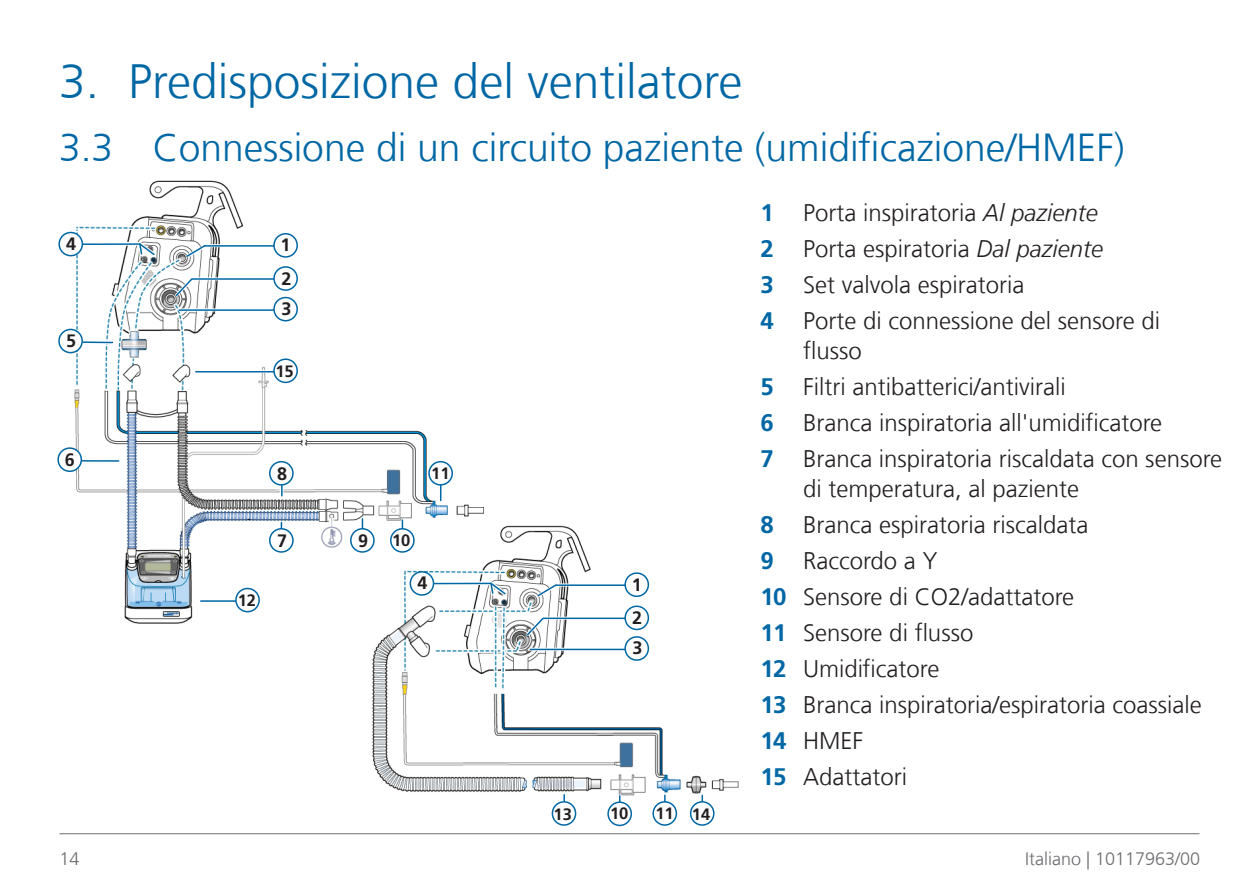
<style>
.page{position:relative;width:1259px;height:893px;background:#fff}
.page>*{position:absolute;margin:0;border:0;box-sizing:border-box;transform-origin:0 0}
.Headline_index{font:300 48px "Frutiger LT Com";color:#0067a5}
.HeadlineLv2{font:300 39px "Frutiger LT Com";color:#0067a5}
.t1{font:300 24px/30px "Frutiger LT Com";color:#231f20}
.t2{font:300 18px "Frutiger LT Com";color:#6c6d70}
.CalloutBold{font:700 18px "Frutiger LT Com";color:#231f20}
.CalloutBold-2{font:700 16.5px "Frutiger LT Com";color:#231f20}
.s1{font-family:"Frutiger LT Std";font-weight:700;color:#0067a5}
.s2{font-style:italic}
</style>
<div class="page">
<hr style="left:60px;top:833px;width:1139px;height:1px;background:#6c6d70">
<img style="left:58px;top:180px;width:681px;height:616px">
<hr style="left:85px;top:242px;width:55px;height:4px;background:#fff">
<hr style="left:83px;top:243px;width:57px;height:2px;background:#0067a5">
<svg style="left:136px;top:240px;width:23px;height:20px"></svg>
<div style="left:59px;top:232px;width:23px;height:24px;background:#fff;border-radius:50%"></div>
<div style="left:58px;top:232px;width:25px;height:24px;border:2px solid #0067a5;border-radius:50%"></div>
<svg style="left:85px;top:340px;width:28px;height:4px"></svg>
<hr style="left:83px;top:341px;width:29px;height:2px;background:#0067a5">
<div style="left:59px;top:329px;width:23px;height:24px;background:#fff;border-radius:50%"></div>
<div style="left:58px;top:329px;width:25px;height:24px;border:2px solid #0067a5;border-radius:50%"></div>
<hr style="left:205px;top:244px;width:71px;height:3px;background:#fff">
<hr style="left:205px;top:245px;width:71px;height:2px;background:#0067a5">
<svg style="left:184px;top:243px;width:24px;height:17px"></svg>
<div style="left:274px;top:234px;width:23px;height:23px;background:#fff;border-radius:50%"></div>
<div style="left:273px;top:233px;width:25px;height:25px;border:2px solid #0067a5;border-radius:50%"></div>
<hr style="left:180px;top:308px;width:93px;height:3px;background:#fff">
<hr style="left:179px;top:309px;width:95px;height:2px;background:#0067a5">
<div style="left:274px;top:298px;width:23px;height:23px;background:#fff;border-radius:50%"></div>
<div style="left:273px;top:297px;width:25px;height:24px;border:2px solid #0067a5;border-radius:50%"></div>
<hr style="left:192px;top:277px;width:84px;height:3px;background:#fff">
<hr style="left:192px;top:278px;width:84px;height:2px;background:#0067a5">
<svg style="left:172px;top:275px;width:24px;height:24px"></svg>
<div style="left:274px;top:267px;width:23px;height:23px;background:#fff;border-radius:50%"></div>
<div style="left:273px;top:266px;width:25px;height:25px;border:2px solid #0067a5;border-radius:50%"></div>
<svg style="left:280px;top:523px;width:3px;height:5px"></svg>
<div style="left:270px;top:529px;width:23px;height:23px;background:#fff;border-radius:50%"></div>
<div style="left:269px;top:528px;width:25px;height:25px;border:2px solid #0067a5;border-radius:50%"></div>
<hr style="left:84px;top:459px;width:35px;height:4px;background:#fff">
<hr style="left:82px;top:460px;width:37px;height:2px;background:#0067a5">
<div style="left:58px;top:448px;width:23px;height:23px;background:#fff;border-radius:50%"></div>
<div style="left:57px;top:447px;width:25px;height:25px;border:2px solid #0067a5;border-radius:50%"></div>
<svg style="left:361px;top:519px;width:3px;height:9px"></svg>
<div style="left:351px;top:529px;width:23px;height:23px;background:#fff;border-radius:50%"></div>
<div style="left:350px;top:528px;width:25px;height:25px;border:2px solid #0067a5;border-radius:50%"></div>
<svg style="left:401px;top:520px;width:3px;height:8px"></svg>
<div style="left:391px;top:529px;width:23px;height:23px;background:#fff;border-radius:50%"></div>
<div style="left:390px;top:528px;width:25px;height:25px;border:2px solid #0067a5;border-radius:50%"></div>
<svg style="left:439px;top:486px;width:4px;height:9px"></svg>
<hr style="left:440px;top:469px;width:1px;height:31px;background:#0067a5">
<div style="left:429px;top:462px;width:23px;height:23px;background:#fff;border-radius:50%"></div>
<div style="left:428px;top:461px;width:25px;height:25px;border:2px solid #0067a5;border-radius:50%"></div>
<hr style="left:280px;top:478px;width:3px;height:18px;background:#fff">
<svg style="left:281px;top:486px;width:2px;height:10px"></svg>
<div style="left:270px;top:462px;width:23px;height:23px;background:#fff;border-radius:50%"></div>
<div style="left:269px;top:461px;width:25px;height:25px;border:2px solid #0067a5;border-radius:50%"></div>
<hr style="left:196px;top:370px;width:77px;height:3px;background:#fff">
<hr style="left:196px;top:371px;width:78px;height:1px;background:#0067a5">
<div style="left:274px;top:359px;width:23px;height:23px;background:#fff;border-radius:50%"></div>
<div style="left:273px;top:358px;width:25px;height:25px;border:2px solid #0067a5;border-radius:50%"></div>
<hr style="left:201px;top:599px;width:34px;height:3px;background:#fff">
<hr style="left:201px;top:600px;width:35px;height:2px;background:#0067a5">
<div style="left:236px;top:588px;width:23px;height:24px;background:#fff;border-radius:50%"></div>
<div style="left:235px;top:588px;width:25px;height:24px;border:2px solid #0067a5;border-radius:50%"></div>
<svg style="left:563px;top:795px;width:2px;height:6px"></svg>
<div style="left:551px;top:801px;width:25px;height:25px;border:2px solid #0067a5;border-radius:50%"></div>
<div style="left:607px;top:801px;width:25px;height:25px;border:2px solid #0067a5;border-radius:50%"></div>
<div style="left:652px;top:801px;width:25px;height:25px;border:2px solid #0067a5;border-radius:50%"></div>
<hr style="left:700px;top:796px;width:4px;height:13px;background:#f8fafc">
<svg style="left:701px;top:795px;width:2px;height:6px"></svg>
<div style="left:690px;top:802px;width:24px;height:23px;background:#fff;border-radius:50%"></div>
<div style="left:690px;top:801px;width:24px;height:25px;border:2px solid #0067a5;border-radius:50%"></div>
<svg style="left:436px;top:581px;width:51px;height:4px"></svg>
<hr style="left:434px;top:583px;width:57px;height:1px;background:#0067a5">
<svg style="left:487px;top:579px;width:23px;height:20px"></svg>
<div style="left:410px;top:572px;width:23px;height:23px;background:#fff;border-radius:50%"></div>
<div style="left:409px;top:571px;width:25px;height:25px;border:2px solid #0067a5;border-radius:50%"></div>
<hr style="left:556px;top:583px;width:71px;height:3px;background:#fff">
<hr style="left:556px;top:584px;width:71px;height:2px;background:#0067a5">
<svg style="left:535px;top:582px;width:24px;height:17px"></svg>
<div style="left:625px;top:573px;width:23px;height:23px;background:#fff;border-radius:50%"></div>
<div style="left:624px;top:572px;width:25px;height:25px;border:2px solid #0067a5;border-radius:50%"></div>
<hr style="left:531px;top:648px;width:93px;height:3px;background:#fff">
<hr style="left:530px;top:649px;width:95px;height:1px;background:#0067a5">
<div style="left:625px;top:637px;width:23px;height:23px;background:#fff;border-radius:50%"></div>
<div style="left:624px;top:636px;width:25px;height:25px;border:2px solid #0067a5;border-radius:50%"></div>
<hr style="left:543px;top:617px;width:84px;height:3px;background:#fff">
<hr style="left:543px;top:618px;width:84px;height:1px;background:#0067a5">
<svg style="left:523px;top:614px;width:24px;height:25px"></svg>
<div style="left:625px;top:606px;width:23px;height:23px;background:#fff;border-radius:50%"></div>
<div style="left:624px;top:605px;width:25px;height:25px;border:2px solid #0067a5;border-radius:50%"></div>
<p class="Headline_index" style="left:59px;top:52px;width:685px">3. Predisposizione del ventilatore</p>
<p class="HeadlineLv2" style="left:59px;top:124px;width:1067px">3.3 Connessione di un circuito paziente (umidificazione/HMEF)</p>
<p class="t1" style="left:760px;top:197px;width:339px"><span class="s1">1</span> Porta inspiratoria <span class="s2">Al paziente</span></p>
<p class="t1" style="left:760px;top:233px;width:344px"><span class="s1">2</span> Porta espiratoria <span class="s2">Dal paziente</span></p>
<p class="t1" style="left:760px;top:269px;width:265px"><span class="s1">3</span> Set valvola espiratoria</p>
<p class="t1" style="left:803px;top:305px;width:358px;text-indent:-43px"><span class="s1">4</span> Porte di connessione del sensore di flusso</p>
<p class="t1" style="left:760px;top:371px;width:307px"><span class="s1">5</span> Filtri antibatterici/antivirali</p>
<p class="t1" style="left:760px;top:407px;width:403px"><span class="s1">6</span> Branca inspiratoria all'umidificatore</p>
<p class="t1" style="left:803px;top:443px;width:421px;text-indent:-43px"><span class="s1">7</span> Branca inspiratoria riscaldata con sensore di temperatura, al paziente</p>
<p class="t1" style="left:760px;top:509px;width:329px"><span class="s1">8</span> Branca espiratoria riscaldata</p>
<p class="t1" style="left:760px;top:545px;width:178px"><span class="s1">9</span> Raccordo a Y</p>
<p class="t1" style="left:760px;top:581px;width:315px"><span class="s1">10</span> Sensore di CO2/adattatore</p>
<p class="t1" style="left:760px;top:617px;width:214px"><span class="s1">11</span> Sensore di flusso</p>
<p class="t1" style="left:760px;top:653px;width:180px"><span class="s1">12</span> Umidificatore</p>
<p class="t1" style="left:760px;top:689px;width:443px"><span class="s1">13</span> Branca inspiratoria/espiratoria coassiale</p>
<p class="t1" style="left:760px;top:725px;width:104px"><span class="s1">14</span> HMEF</p>
<p class="t1" style="left:760px;top:761px;width:148px"><span class="s1">15</span> Adattatori</p>
<p class="CalloutBold" style="left:66px;top:233px;width:12px">4</p>
<p class="CalloutBold" style="left:281px;top:234px;width:12px">1</p>
<p class="CalloutBold" style="left:281px;top:268px;width:12px">2</p>
<p class="CalloutBold" style="left:281px;top:298px;width:12px">3</p>
<p class="CalloutBold" style="left:66px;top:330px;width:12px">5</p>
<p class="CalloutBold-2" style="left:275px;top:361px;width:20px">15</p>
<p class="CalloutBold" style="left:65px;top:449px;width:12px">6</p>
<p class="CalloutBold" style="left:277px;top:462px;width:12px">8</p>
<p class="CalloutBold-2" style="left:431px;top:463px;width:20px">11</p>
<p class="CalloutBold" style="left:358px;top:529px;width:12px">9</p>
<p class="CalloutBold-2" style="left:392px;top:530px;width:20px">10</p>
<p class="CalloutBold" style="left:277px;top:529px;width:12px">7</p>
<p class="CalloutBold" style="left:417px;top:572px;width:12px">4</p>
<p class="CalloutBold" style="left:632px;top:573px;width:12px">1</p>
<p class="CalloutBold-2" style="left:238px;top:590px;width:20px">12</p>
<p class="CalloutBold" style="left:632px;top:607px;width:12px">2</p>
<p class="CalloutBold" style="left:632px;top:637px;width:12px">3</p>
<p class="CalloutBold-2" style="left:553px;top:804px;width:20px">13</p>
<p class="CalloutBold-2" style="left:610px;top:804px;width:20px">10</p>
<p class="CalloutBold-2" style="left:655px;top:803px;width:20px">11</p>
<p class="CalloutBold-2" style="left:692px;top:804px;width:20px">14</p>
<p class="t2" style="left:60px;top:848px;width:22px">14</p>
<p class="t2" style="left:1025px;top:847px;width:177px">Italiano | 10117963/00</p>
</div>
